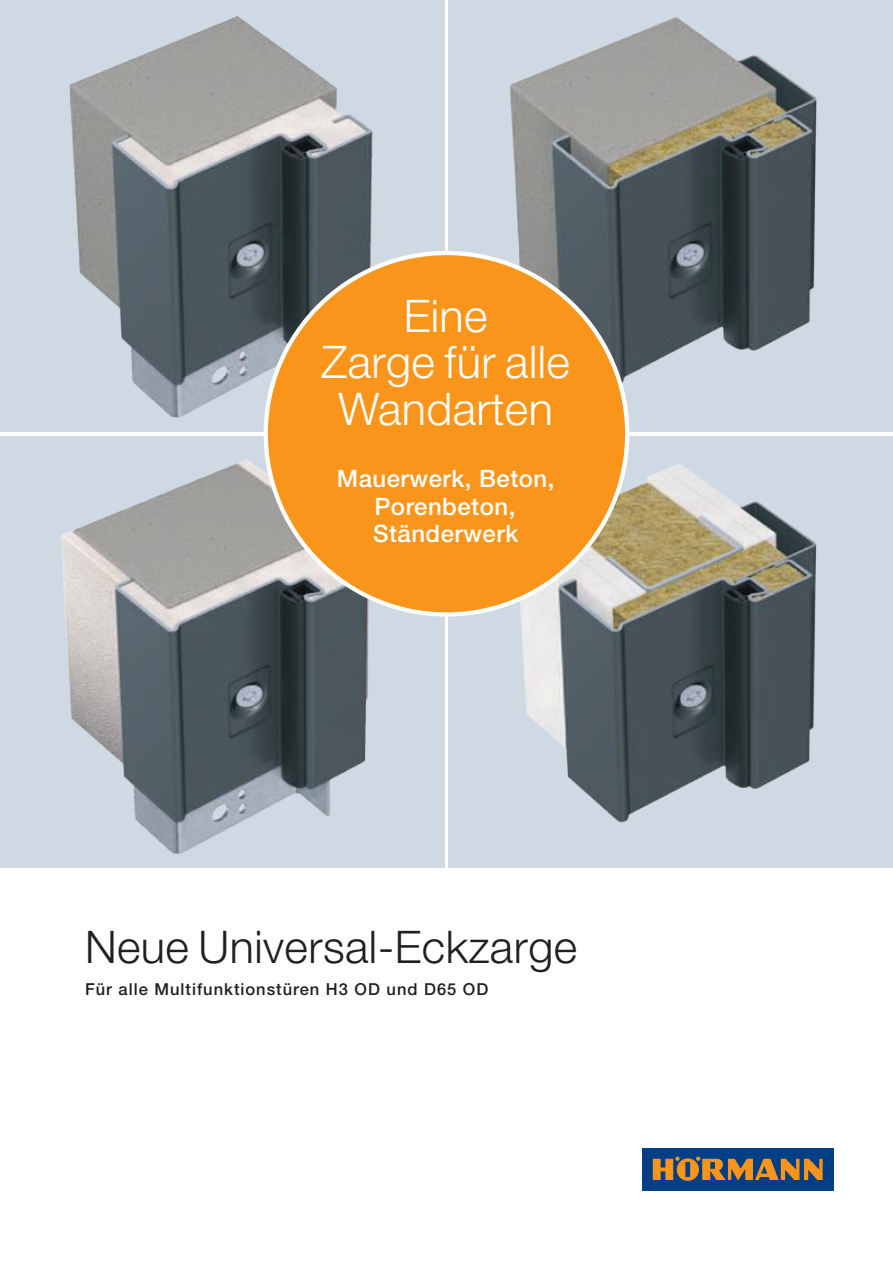
<style>
.page{position:relative;width:893px;height:1263px;background:#fff}
.page>*{position:absolute;margin:0;border:0;box-sizing:border-box;transform-origin:0 0}
.t1{font:300 45px/46.8px "Hoermann Helvetica Neue";letter-spacing:.01em;color:#fff;text-align:center}
.t2{font:300 45px "Hoermann Helvetica Neue";letter-spacing:.01em;color:#241f1f}
.t3{font:500 24px/27.6px "Hoermann Helvetica Neue";letter-spacing:.02em;color:#fff;text-align:center}
.t4{font:500 16.5px "Hoermann Helvetica Neue";letter-spacing:.06em;color:#241f1f}
</style>
<div class="page">
<div style="left:642px;top:1148px;width:191px;height:43px;background:#003f84"></div>
<svg style="left:653px;top:1156px;width:170px;height:25px"></svg>
<img style="left:0;top:0;width:444px;height:432px">
<img style="left:449px;top:0;width:444px;height:432px">
<img style="left:0;top:436px;width:444px;height:431px">
<img style="left:449px;top:436px;width:444px;height:431px">
<div style="left:266px;top:253px;width:361px;height:361px;background:#f9951b;border-radius:50%"></div>
<h1 class="t1" style="left:321px;top:289px;width:250px">Eine<br>Zarge für alle<br>Wandarten</h1>
<h2 class="t3" style="left:337px;top:463px;width:219px">Mauerwerk, Beton,<br>Porenbeton,<br>Ständerwerk</h2>
<h1 class="t2" style="left:85px;top:915px;width:494px">Neue Universal-Eckzarge</h1>
<p class="t4" style="left:85px;top:978px;width:405px">Für alle Multifunktionstüren H3 OD und D65 OD</p>
</div>
